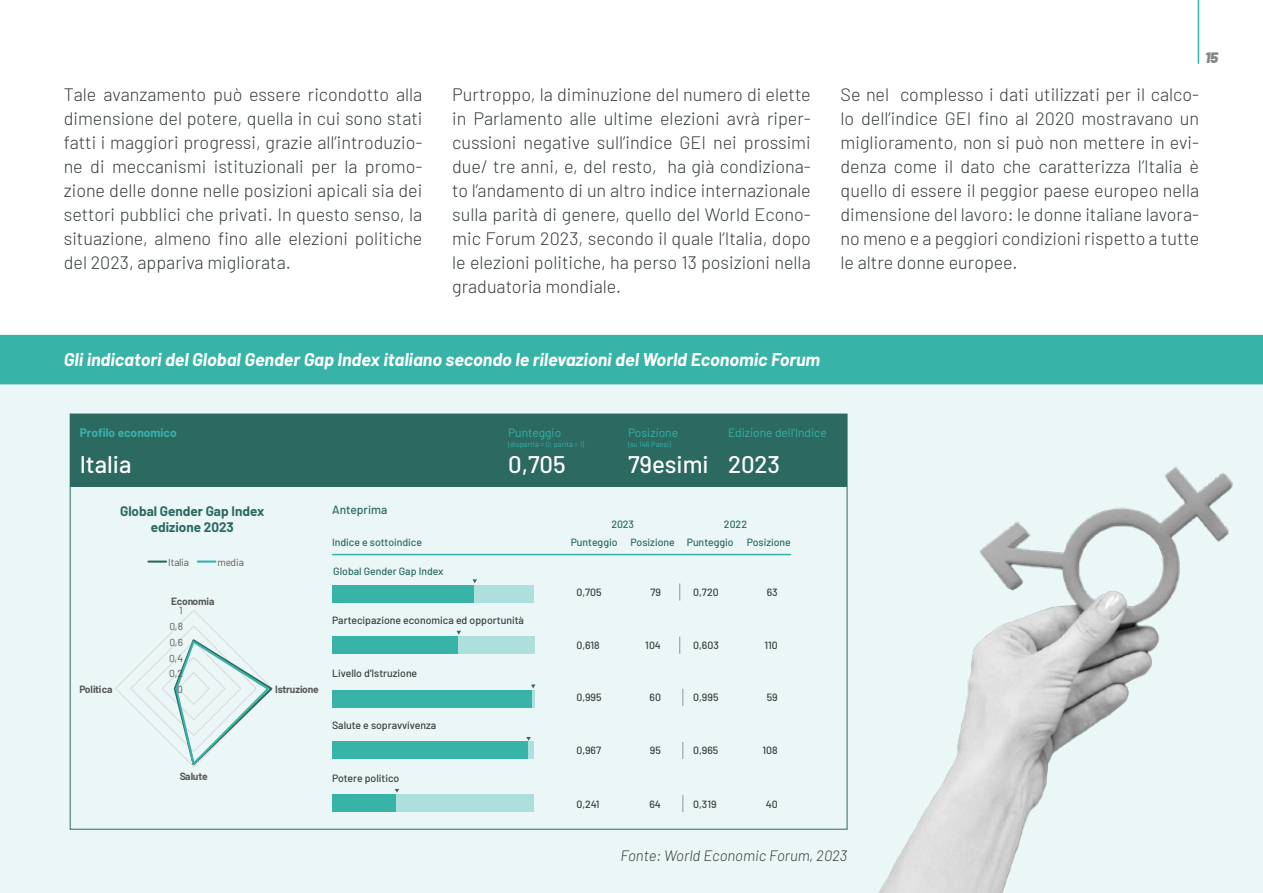
<style>
.page{position:relative;width:1263px;height:893px;background:#fff}
.page>*{position:absolute;margin:0;border:0;box-sizing:border-box;transform-origin:0 0}
.t1{font:500 24px "Barlow";color:#fff}
.t2{font:300 18px/24px "Barlow";color:#363d3d;text-align:justify}
.t3{font:italic 700 18px "Barlow";color:#fff}
.t4{font:italic 300 15px "Barlow";color:#363d3d}
.t5{font:italic 900 15px "Barlow";color:#828787}
.t6{font:700 13.5px/16.2px "Barlow";color:#2b6961;text-align:center}
.t7{font:12px "Barlow";color:#38b3a8}
.t8{font:700 12px "Barlow";color:#38b3a8}
.t9{font:500 12px "Barlow";color:#2b6961}
.t10{font:500 10.5px "Barlow";color:#363d3d}
.t11{font:500 10.5px/17.2px "Barlow";color:#2b6961}
.t12{font:700 10.2px "Barlow";letter-spacing:-.01em;color:#595959}
.t13{font:10.2px "Barlow";color:#595959}
.t14{font:7.5px "Barlow";color:#38b3a8}
</style>
<div class="page">
<div style="left:0;top:351px;width:1263px;height:542px;background:#ebf7f6"></div>
<div style="left:70px;top:414px;width:777px;height:72px;background:#2b6961"></div>
<div style="left:0;top:335px;width:1263px;height:49px;background:#38b3a8"></div>
<img style="left:878px;top:466px;width:355px;height:427px">
<svg style="left:115px;top:610px;width:158px;height:157px"></svg>
<hr style="left:148px;top:560px;width:18px;height:3px;background:#2b6961">
<hr style="left:198px;top:560px;width:17px;height:3px;background:#38b2a8">
<hr style="left:332px;top:554px;width:459px;height:1px;background:#38b3a8">
<div style="left:332px;top:585px;width:143px;height:18px;background:#38b3a8"></div>
<div style="left:475px;top:585px;width:59px;height:18px;background:#ade0dc"></div>
<svg style="left:473px;top:579px;width:4px;height:4px"></svg>
<div style="left:332px;top:637px;width:126px;height:17px;background:#38b3a8"></div>
<div style="left:458px;top:637px;width:76px;height:17px;background:#ade0dc"></div>
<div style="left:332px;top:691px;width:200px;height:17px;background:#38b3a8"></div>
<svg style="left:531px;top:684px;width:4px;height:24px"></svg>
<div style="left:332px;top:742px;width:197px;height:17px;background:#38b3a8"></div>
<div style="left:529px;top:742px;width:5px;height:17px;background:#ade0dc"></div>
<svg style="left:526px;top:737px;width:5px;height:4px"></svg>
<div style="left:332px;top:794px;width:65px;height:17px;background:#38b3a8"></div>
<div style="left:397px;top:794px;width:137px;height:17px;background:#ade0dc"></div>
<svg style="left:395px;top:789px;width:4px;height:4px"></svg>
<svg style="left:679px;top:583px;width:1px;height:18px"></svg>
<svg style="left:679px;top:637px;width:1px;height:17px"></svg>
<svg style="left:683px;top:689px;width:1px;height:17px"></svg>
<svg style="left:683px;top:742px;width:1px;height:17px"></svg>
<svg style="left:683px;top:795px;width:1px;height:17px"></svg>
<hr style="left:1198px;top:0;width:1px;height:64px;background:#38b3a8">
<p class="t5" style="left:1205px;top:47px;width:15px">15</p>
<p class="t2" style="left:64px;top:81px;width:360px">Tale avanzamento può essere ricondotto alla dimensione del potere, quella in cui sono stati fatti i maggiori progressi, grazie all’introduzio&shy;ne di meccanismi istituzionali per la promo&shy;zione delle donne nelle posizioni apicali sia dei settori pubblici che privati. In questo senso, la situazione, almeno fino alle elezioni politiche del 2023, appariva migliorata.</p>
<p class="t2" style="left:452px;top:81px;width:360px">Purtroppo, la diminuzione del numero di elette in Parlamento alle ultime elezioni avrà riper&shy;cussioni negative sull’indice GEI nei prossimi due/ tre anni, e, del resto, ha già condiziona&shy;to l’andamento di un altro indice internazionale sulla parità di genere, quello del World Econo&shy;mic Forum 2023, secondo il quale l’Italia, dopo le elezioni politiche, ha perso 13 posizioni nella graduatoria mondiale.</p>
<p class="t2" style="left:840px;top:81px;width:360px">Se nel complesso i dati utilizzati per il calco&shy;lo dell’indice GEI fino al 2020 mostravano un miglioramento, non si può non mettere in evi&shy;denza come il dato che caratterizza l’Italia è quello di essere il peggior paese europeo nella dimensione del lavoro: le donne italiane lavora&shy;no meno e a peggiori condizioni rispetto a tutte le altre donne europee.</p>
<p class="t3" style="left:64px;top:346px;width:758px">Gli indicatori del Global Gender Gap Index italiano secondo le rilevazioni del World Economic Forum</p>
<p class="t8" style="left:80px;top:424px;width:98px">Profilo economico</p>
<p class="t7" style="left:508px;top:424px;width:55px">Punteggio</p>
<p class="t7" style="left:628px;top:424px;width:51px">Posizione</p>
<p class="t7" style="left:728px;top:424px;width:100px">Edizione dell'Indice</p>
<p class="t14" style="left:508px;top:439px;width:78px">(disparità = 0; parità = 1)</p>
<p class="t14" style="left:628px;top:439px;width:44px">(su 146 Paesi)</p>
<h1 class="t1" style="left:80px;top:447px;width:53px">Italia</h1>
<h1 class="t1" style="left:508px;top:447px;width:59px">0,705</h1>
<h1 class="t1" style="left:628px;top:447px;width:153px">79esimi 2023</h1>
<p class="t6" style="left:120px;top:502px;width:146px">Global Gender Gap Index edizione 2023</p>
<p class="t11" style="left:333px;top:561px;width:112px">Global Gender Gap Index</p>
<p class="t10" style="left:576px;top:584px;width:27px">0,705</p>
<p class="t10" style="left:650px;top:584px;width:12px">79</p>
<p class="t10" style="left:693px;top:584px;width:27px">0,720</p>
<p class="t10" style="left:767px;top:584px;width:12px">63</p>
<p class="t9" style="left:332px;top:501px;width:57px">Anteprima</p>
<p class="t11" style="left:332px;top:532px;width:91px">Indice e sottoindice</p>
<p class="t11" style="left:571px;top:532px;width:106px">Punteggio Posizione</p>
<p class="t11" style="left:611px;top:515px;width:24px">2023</p>
<p class="t11" style="left:687px;top:515px;width:106px;text-indent:37px">2022<br>Punteggio Posizione</p>
<p class="t13" style="left:168px;top:554px;width:23px">Italia</p>
<p class="t13" style="left:217px;top:554px;width:28px">media</p>
<p class="t12" style="left:171px;top:594px;width:45px">Economia</p>
<p class="t12" style="left:79px;top:681px;width:35px">Politica</p>
<p class="t13" style="left:179px;top:603px;width:5px">1</p>
<p class="t13" style="left:169px;top:619px;width:15px">0,8</p>
<p class="t13" style="left:169px;top:635px;width:15px">0,6</p>
<p class="t13" style="left:169px;top:650px;width:16px">0,4</p>
<p class="t13" style="left:169px;top:666px;width:15px">0,2</p>
<p class="t13" style="left:177px;top:682px;width:7px">0</p>
<p class="t12" style="left:180px;top:769px;width:29px">Salute</p>
<p class="t10" style="left:332px;top:613px;width:193px">Partecipazione economica ed opportunità</p>
<p class="t12" style="left:275px;top:681px;width:45px">Istruzione</p>
<p class="t10" style="left:332px;top:665px;width:87px">Livello d'Istruzione</p>
<p class="t10" style="left:332px;top:718px;width:106px">Salute e sopravvivenza</p>
<p class="t10" style="left:332px;top:771px;width:69px">Potere politico</p>
<p class="t10" style="left:576px;top:637px;width:25px">0,618</p>
<p class="t10" style="left:645px;top:637px;width:17px">104</p>
<p class="t10" style="left:693px;top:637px;width:27px">0,603</p>
<p class="t10" style="left:764px;top:637px;width:15px">110</p>
<p class="t10" style="left:576px;top:690px;width:27px">0,995</p>
<p class="t10" style="left:649px;top:690px;width:13px">60</p>
<p class="t10" style="left:693px;top:690px;width:27px">0,995</p>
<p class="t10" style="left:767px;top:690px;width:13px">59</p>
<p class="t10" style="left:576px;top:743px;width:26px">0,967</p>
<p class="t10" style="left:650px;top:743px;width:13px">95</p>
<p class="t10" style="left:693px;top:743px;width:27px">0,965</p>
<p class="t10" style="left:763px;top:743px;width:17px">108</p>
<p class="t10" style="left:576px;top:796px;width:25px">0,241</p>
<p class="t10" style="left:649px;top:796px;width:13px">64</p>
<p class="t10" style="left:693px;top:796px;width:25px">0,319</p>
<p class="t10" style="left:766px;top:796px;width:13px">40</p>
<p class="t4" style="left:620px;top:845px;width:228px">Fonte: World Economic Forum, 2023</p>
</div>
